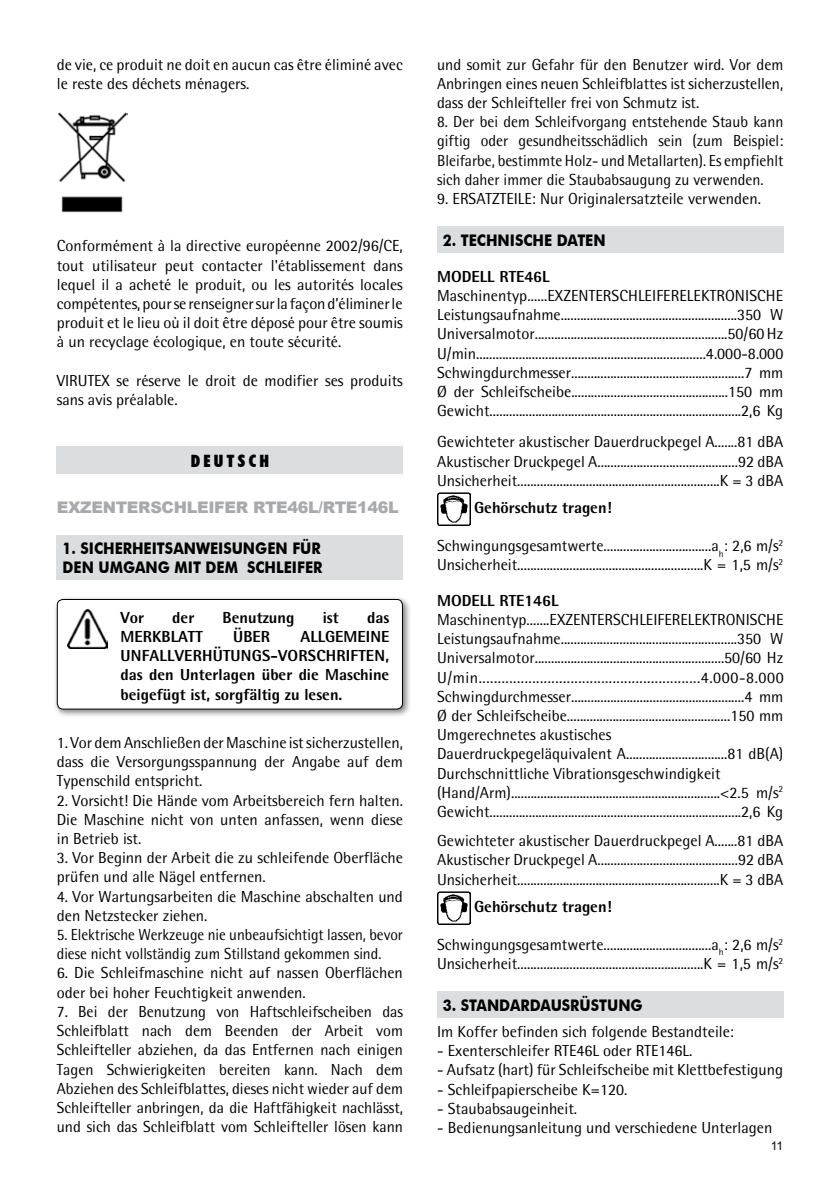
<style>
.page{position:relative;width:840px;height:1191px;background:#fff}
.page>*{position:absolute;margin:0;border:0;box-sizing:border-box;transform-origin:0 0}
.t1{font:900 condensed 17px "Futura BT";letter-spacing:.2em;color:#000}
.t2{font:16px/19.2px "Rotis Semi Sans";color:#000}
.t3{font:800 16px/19.2px "Rotis Semi Sans";color:#000;text-align:justify}
.t4{font:16px/19.2px "Rotis Semi Sans";color:#000;text-align:justify;scale:.96 1}
.t5{font:16px/19.2px "Rotis Semi Sans";color:#000;scale:.94 1}
.t6{font:700 16px/19.2px "Futura BT";color:#000;scale:.9 1}
.t7{font:900 16px "Arial";letter-spacing:-.02em;color:#a7a9ac}
.t8{font:12px "Arial";color:#000}
</style>
<div class="page">
<img style="left:58px;top:112px;width:70px;height:101px">
<div style="left:57px;top:447px;width:346px;height:27px;background:#dcddde"></div>
<div style="left:57px;top:535px;width:345px;height:45px;background:#dcddde"></div>
<div style="left:54px;top:595px;width:358px;height:123px;background:#000;opacity:.5"></div>
<div style="left:57px;top:599px;width:345px;height:110px;background:#fff;border-radius:6px"></div>
<img style="left:67px;top:610px;width:40px;height:38px">
<div style="left:57px;top:599px;width:346px;height:110px;border:1px solid #000;border-radius:6px"></div>
<div style="left:437px;top:226px;width:345px;height:26px;background:#dcddde"></div>
<img style="left:437px;top:492px;width:33px;height:33px">
<img style="left:437px;top:891px;width:33px;height:33px">
<div style="left:437px;top:991px;width:345px;height:26px;background:#dcddde"></div>
<p class="t2" style="left:57px;top:54px;width:347px">de vie, ce produit ne doit en aucun cas être éliminé avec le reste des déchets ménagers.</p>
<p class="t2" style="left:57px;top:236px;width:347px;text-align:justify">Conformément à la directive européenne 2002/96/CE, tout utilisateur peut contacter l'établissement dans lequel il a acheté le produit, ou les autorités locales compétentes, pour se renseigner sur la façon d’éliminer le produit et le lieu où il doit être déposé pour être soumis à un recyclage écologique, en toute sécurité.</p>
<p class="t2" style="left:57px;top:371px;width:347px">VIRUTEX se réserve le droit de modifier ses produits sans avis préalable.</p>
<p class="t1" style="left:190px;top:450px;width:80px">DEUTSCH</p>
<p class="t7" style="left:57px;top:495px;width:343px">EXZENTERSCHLEIFER RTE46L/RTE146L</p>
<p class="t6" style="left:62px;top:538px;width:290px">1. SICHERHEITSANWEISUNGEN FÜR<br>DEN UMGANG MIT DEM SCHLEIFER</p>
<p class="t3" style="left:120px;top:607px;width:25px">Vor</p>
<p class="t3" style="left:172px;top:607px;width:23px">der</p>
<p class="t3" style="left:222px;top:607px;width:73px">Benutzung</p>
<p class="t3" style="left:322px;top:607px;width:18px">ist</p>
<p class="t3" style="left:367px;top:607px;width:24px">das</p>
<p class="t3" style="left:120px;top:626px;width:84px">MERKBLATT</p>
<p class="t3" style="left:233px;top:626px;width:38px">ÜBER</p>
<p class="t3" style="left:120px;top:626px;width:270px;text-indent:180px">ALLGEMEINE UNFALLVERHÜTUNGS-VORSCHRIFTEN, das den Unterlagen über die Maschine beigefügt ist, sorgfältig zu lesen.</p>
<p class="t2" style="left:57px;top:733px;width:347px;text-align:justify">1. Vor dem Anschließen der Maschine ist sicherzustellen, dass die Versorgungsspannung der Angabe auf dem Typenschild entspricht.</p>
<p class="t2" style="left:57px;top:790px;width:347px;text-align:justify">2. Vorsicht! Die Hände vom Arbeitsbereich fern halten.<br>Die Maschine nicht von unten anfassen, wenn diese in Betrieb ist.</p>
<p class="t2" style="left:57px;top:848px;width:347px">3. Vor Beginn der Arbeit die zu schleifende Oberfläche prüfen und alle Nägel entfernen.</p>
<p class="t2" style="left:57px;top:886px;width:347px">4. Vor Wartungsarbeiten die Maschine abschalten und den Netzstecker ziehen.</p>
<p class="t5" style="left:57px;top:925px;width:369px">5. Elektrische Werkzeuge nie unbeaufsichtigt lassen, bevor diese nicht vollständig zum Stillstand gekommen sind.</p>
<p class="t2" style="left:57px;top:963px;width:347px">6. Die Schleifmaschine nicht auf nassen Oberflächen oder bei hoher Feuchtigkeit anwenden.</p>
<p class="t2" style="left:57px;top:1001px;width:347px;text-align:justify">7. Bei der Benutzung von Haftschleifscheiben das Schleifblatt nach dem Beenden der Arbeit vom Schleifteller abziehen, da das Entfernen nach einigen Tagen Schwierigkeiten bereiten kann. Nach dem Abziehen des Schleifblattes, dieses nicht wieder auf dem Schleifteller anbringen, da die Haftfähigkeit nachlässt, und sich das Schleifblatt vom Schleifteller lösen kann</p>
<p class="t2" style="left:437px;top:54px;width:347px;text-align:justify">und somit zur Gefahr für den Benutzer wird. Vor dem Anbringen eines neuen Schleifblattes ist sicherzustellen, dass der Schleifteller frei von Schmutz ist.</p>
<p class="t4" style="left:437px;top:112px;width:362px">8. Der bei dem Schleifvorgang entstehende Staub kann giftig oder gesundheitsschädlich sein (zum Beispiel:<br>Bleifarbe, bestimmte Holz- und Metallarten). Es empfiehlt sich daher immer die Staubabsaugung zu verwenden.</p>
<p class="t2" style="left:437px;top:189px;width:325px">9. ERSATZTEILE: Nur Originalersatzteile verwenden.</p>
<p class="t6" style="left:442px;top:230px;width:182px">2. TECHNISCHE DATEN</p>
<p class="t3" style="left:437px;top:266px;width:114px">MODELL RTE46L</p>
<p class="t2" style="left:437px;top:286px;width:347px;text-align:justify">Maschinentyp......EXZENTERSCHLEIFERELEKTRONISCHE Leistungsaufnahme......................................................350 W Universalmotor...........................................................50/60 Hz U/min......................................................................4.000-8.000<br>Schwingdurchmesser.....................................................7 mm Ø der Schleifscheibe................................................150 mm Gewicht.............................................................................2,6 Kg</p>
<p class="t2" style="left:437px;top:432px;width:347px;text-align:justify">Gewichteter akustischer Dauerdruckpegel A.......81 dBA Akustischer Druckpegel A...........................................92 dBA Unsicherheit..............................................................K = 3 dBA</p>
<p class="t3" style="left:474px;top:497px;width:139px">Gehörschutz tragen!</p>
<p class="t2" style="left:437px;top:536px;width:347px">Schwingungsgesamtwerte.................................a<sub>h</sub>: 2,6 m/s<sup>2<br></sup>Unsicherheit.........................................................K = 1,5 m/s<sup>2</sup></p>
<p class="t3" style="left:437px;top:590px;width:123px">MODELL RTE146L</p>
<p class="t2" style="left:437px;top:610px;width:348px">Maschinentyp.......EXZENTERSCHLEIFERELEKTRONISCHE Leistungsaufnahme......................................................350 W Universalmotor..........................................................50/60 Hz U/min..........................................................4.000-8.000<br>Schwingdurchmesser.....................................................4 mm Ø der Schleifscheibe..................................................150 mm Umgerechnetes akustisches Dauerdruckpegeläquivalent A...............................81 dB(A)<br>Durchschnittliche Vibrationsgeschwindigkeit (Hand/Arm)................................................................&lt;2.5 m/s<sup>2<br></sup>Gewicht.............................................................................2,6 Kg</p>
<p class="t2" style="left:437px;top:831px;width:347px;text-align:justify">Gewichteter akustischer Dauerdruckpegel A.......81 dBA Akustischer Druckpegel A...........................................92 dBA Unsicherheit..............................................................K = 3 dBA</p>
<p class="t3" style="left:474px;top:896px;width:139px">Gehörschutz tragen!</p>
<p class="t2" style="left:437px;top:935px;width:347px">Schwingungsgesamtwerte.................................a<sub>h</sub>: 2,6 m/s<sup>2<br></sup>Unsicherheit.........................................................K = 1,5 m/s<sup>2</sup></p>
<p class="t6" style="left:442px;top:995px;width:223px">3. STANDARDAUSRÜSTUNG</p>
<p class="t2" style="left:437px;top:1021px;width:298px">Im Koffer befinden sich folgende Bestandteile:</p>
<p class="t2" style="left:437px;top:1041px;width:256px">- Exenterschleifer RTE46L oder RTE146L.</p>
<p class="t2" style="left:437px;top:1060px;width:347px">- Aufsatz (hart) für Schleifscheibe mit Klettbefestigung</p>
<p class="t2" style="left:437px;top:1079px;width:192px">- Schleifpapierscheibe K=120.</p>
<p class="t2" style="left:437px;top:1098px;width:141px">- Staubabsaugeinheit.</p>
<p class="t2" style="left:437px;top:1117px;width:336px">- Bedienungsanleitung und verschiedene Unterlagen</p>
<p class="t8" style="left:770px;top:1137px;width:14px">11</p>
</div>
